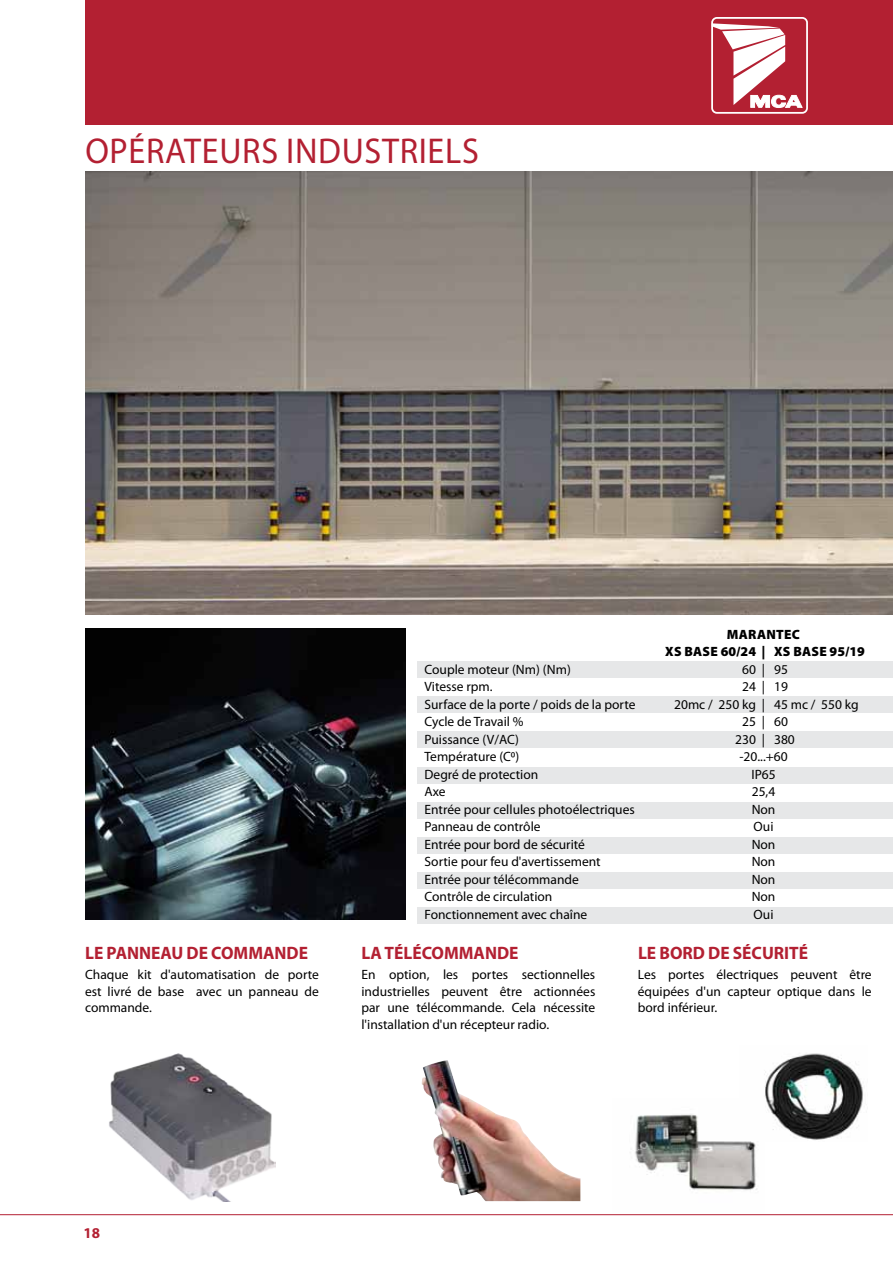
<style>
.page{position:relative;width:893px;height:1263px;background:#fff}
.page>*{position:absolute;margin:0;border:0;box-sizing:border-box;transform-origin:0 0}
.t1{font:36px "Myriad Pro";color:#b32032;scale:.95 1}
.t2{font:700 18px "Myriad Pro";color:#b32032}
.t3{font:700 15px "Myriad Pro";color:#b32032}
.t4{font:13.5px/16.5px "Myriad Pro";color:#000;text-align:justify}
.t5{font:900 13.5px "Myriad Pro";letter-spacing:.015em;color:#000}
</style>
<div class="page">
<div style="left:85px;top:0;width:808px;height:126px;background:#b32032"></div>
<div style="left:81px;top:125px;width:812px;height:48px;background:#fff"></div>
<hr style="left:0;top:1214px;width:893px;height:1px;background:#b32032">
<div style="left:711px;top:17px;width:97px;height:97px;border:2px solid #fff;border-radius:5px"></div>
<svg style="left:712px;top:23px;width:90px;height:85px"></svg>
<div style="left:418px;top:907px;width:475px;height:17px;background:#e6e7e8"></div>
<div style="left:418px;top:661px;width:475px;height:17px;background:#e6e7e8"></div>
<div style="left:418px;top:696px;width:475px;height:17px;background:#e6e7e8"></div>
<div style="left:418px;top:837px;width:475px;height:17px;background:#e6e7e8"></div>
<div style="left:418px;top:872px;width:475px;height:17px;background:#e6e7e8"></div>
<div style="left:418px;top:802px;width:475px;height:16px;background:#e6e7e8"></div>
<div style="left:418px;top:767px;width:475px;height:16px;background:#e6e7e8"></div>
<div style="left:418px;top:731px;width:475px;height:17px;background:#e6e7e8"></div>
<img style="left:85px;top:629px;width:320px;height:291px">
<img style="left:85px;top:172px;width:808px;height:442px">
<img style="left:109px;top:1053px;width:166px;height:148px">
<img style="left:422px;top:1060px;width:158px;height:141px">
<img style="left:764px;top:1053px;width:99px;height:87px">
<img style="left:635px;top:1098px;width:130px;height:92px">
<h1 class="t1" style="left:85px;top:129px;width:85px">opérateurs</h1>
<h1 class="t1" style="left:286px;top:129px;width:20px">industriels</h1>
<p class="t5" style="left:727px;top:626px;width:31px">MARANTEC</p>
<p class="t5" style="left:665px;top:644px;width:38px">XS BASE</p>
<p class="t5" style="left:721px;top:644px;width:91px">60/24 | XS BASE</p>
<p class="t5" style="left:830px;top:644px;width:37px">95/19</p>
<h2 class="t2" style="left:85px;top:941px;width:43px">LE PANNEAU</h2>
<h2 class="t2" style="left:187px;top:941px;width:38px">DE COMMANDE</h2>
<p class="t4" style="left:85px;top:966px;width:235px">Chaque kit d'automatisation de porte est livré de base avec un panneau de commande.</p>
<p class="t4" style="left:425px;top:661px;width:148px">Couple moteur (Nm) (Nm)</p>
<p class="t4" style="left:742px;top:661px;width:47px">60 | 95</p>
<p class="t4" style="left:425px;top:678px;width:70px">Vitesse rpm.</p>
<p class="t4" style="left:742px;top:678px;width:47px">24 | 19</p>
<p class="t4" style="left:425px;top:696px;width:212px">Surface de la porte / poids de la porte</p>
<p class="t4" style="left:674px;top:696px;width:186px">20mc / 250 kg | 45 mc / 550 kg</p>
<p class="t4" style="left:425px;top:713px;width:101px">Cycle de Travail %</p>
<p class="t4" style="left:742px;top:713px;width:47px">25 | 60</p>
<p class="t4" style="left:425px;top:731px;width:96px">Puissance (V/AC)</p>
<p class="t4" style="left:735px;top:731px;width:61px">230 | 380</p>
<p class="t4" style="left:425px;top:748px;width:96px">Température (C0)</p>
<p class="t4" style="left:739px;top:748px;width:50px">-20...+60</p>
<p class="t4" style="left:425px;top:766px;width:115px">Degré de protection</p>
<p class="t4" style="left:751px;top:766px;width:26px">IP65</p>
<p class="t4" style="left:425px;top:783px;width:23px">Axe</p>
<p class="t4" style="left:752px;top:783px;width:25px">25,4</p>
<p class="t4" style="left:425px;top:801px;width:212px">Entrée pour cellules photoélectriques</p>
<p class="t4" style="left:752px;top:801px;width:25px">Non</p>
<p class="t4" style="left:425px;top:818px;width:118px">Panneau de contrôle</p>
<p class="t4" style="left:754px;top:818px;width:21px">Oui</p>
<p class="t4" style="left:425px;top:836px;width:162px">Entrée pour bord de sécurité</p>
<p class="t4" style="left:752px;top:836px;width:25px">Non</p>
<p class="t4" style="left:425px;top:853px;width:178px">Sortie pour feu d'avertissement</p>
<p class="t4" style="left:752px;top:853px;width:25px">Non</p>
<p class="t4" style="left:425px;top:871px;width:156px">Entrée pour télécommande</p>
<p class="t4" style="left:752px;top:871px;width:25px">Non</p>
<p class="t4" style="left:425px;top:888px;width:129px">Contrôle de circulation</p>
<p class="t4" style="left:752px;top:888px;width:25px">Non</p>
<p class="t4" style="left:425px;top:906px;width:164px">Fonctionnement avec chaîne</p>
<p class="t4" style="left:754px;top:906px;width:21px">Oui</p>
<h2 class="t2" style="left:362px;top:941px;width:158px">LA TÉLÉCOMMANDE</h2>
<p class="t4" style="left:361px;top:966px;width:235px">En option, les portes sectionnelles industrielles peuvent être actionnées par une télécommande. Cela nécessite l'installation d'un récepteur radio.</p>
<h2 class="t2" style="left:638px;top:941px;width:172px">LE BORD DE SÉCURITÉ</h2>
<p class="t4" style="left:638px;top:966px;width:235px">Les portes électriques peuvent être équipées d'un capteur optique dans le bord inférieur.</p>
<p class="t3" style="left:84px;top:1223px;width:18px">18</p>
</div>
